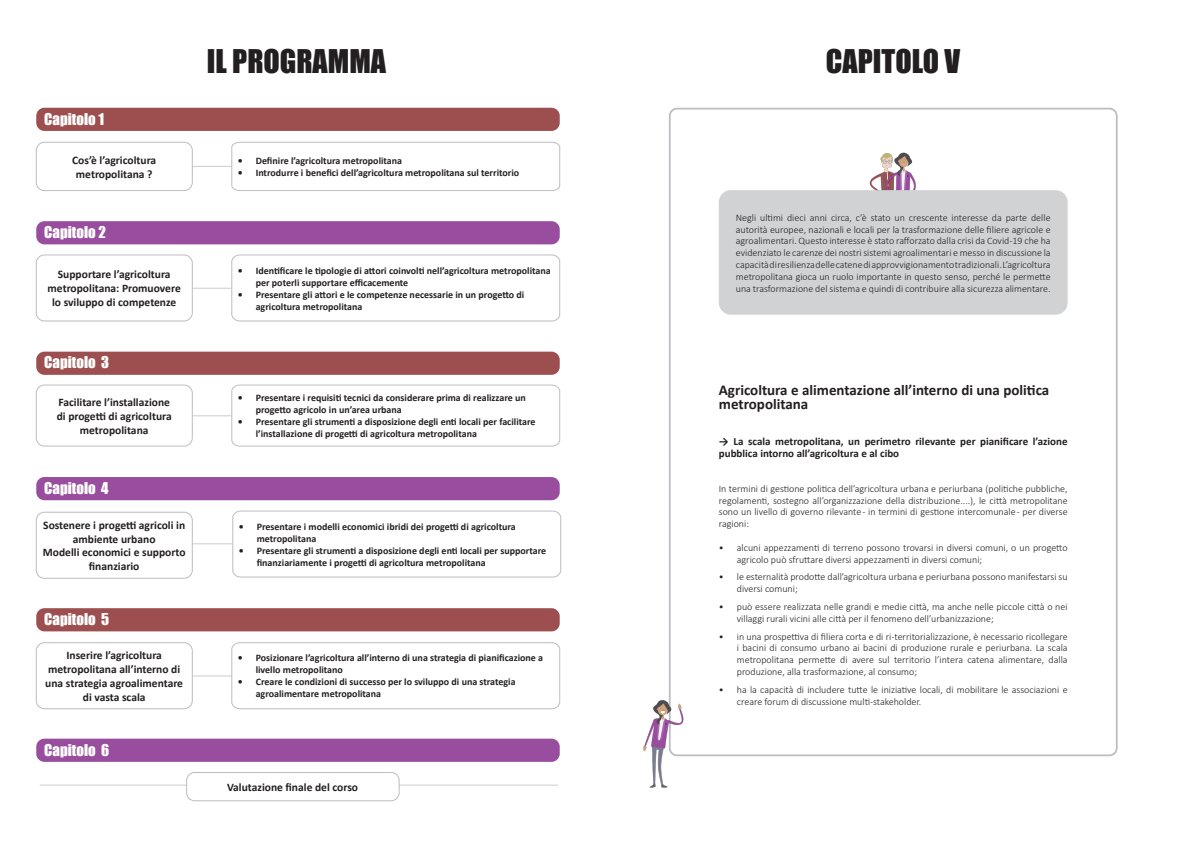
<style>
.page{position:relative;width:1191px;height:842px;background:#fff}
.page>*{position:absolute;margin:0;border:0;box-sizing:border-box;transform-origin:0 0}
.t1{font:30px "Impact";color:#231f20}
.t2{font:700 15px/14px "Calibri";color:#231f20}
.t3{font:14.9px "Impact";color:#fff}
.t4{font:700 11.5px/13.8px "Calibri";color:#231f20;text-align:center}
.t5{font:700 11px/11.8px "Calibri";color:#231f20}
.t6{font:300 10px/11.8px "Calibri";color:#231f20}
.t7{font:700 10px/12px "Calibri";color:#231f20}
</style>
<div class="page">
<div style="left:669px;top:108px;width:448px;height:648px;border:2px solid #bcbdc0;border-radius:7px"></div>
<img style="left:643px;top:685px;width:43px;height:103px">
<img style="left:869px;top:153px;width:16px;height:37px">
<img style="left:885px;top:152px;width:31px;height:38px">
<div style="left:719px;top:190px;width:348px;height:125px;background:#d1d2d4;border-radius:12px"></div>
<hr style="left:41px;top:166px;width:519px;height:1px;background:#cbccce">
<hr style="left:40px;top:785px;width:518px;height:1px;background:#cbccce">
<hr style="left:41px;top:288px;width:519px;height:1px;background:#cbccce">
<hr style="left:36px;top:416px;width:519px;height:1px;background:#cbccce">
<hr style="left:42px;top:543px;width:518px;height:1px;background:#cbccce">
<hr style="left:40px;top:676px;width:518px;height:1px;background:#cbccce">
<svg style="left:231px;top:142px;width:329px;height:49px"></svg>
<svg style="left:231px;top:254px;width:329px;height:67px"></svg>
<svg style="left:231px;top:385px;width:329px;height:62px"></svg>
<svg style="left:232px;top:510px;width:329px;height:68px"></svg>
<svg style="left:231px;top:642px;width:329px;height:67px"></svg>
<div style="left:36px;top:142px;width:156px;height:49px;background:#fff;border-radius:8px"></div>
<div style="left:36px;top:142px;width:156px;height:49px;border:1px solid #bcbdc0;border-radius:8px"></div>
<div style="left:187px;top:772px;width:212px;height:29px;background:#fff;border-radius:8px"></div>
<div style="left:186px;top:772px;width:213px;height:29px;border:1px solid #bcbdc0;border-radius:8px"></div>
<div style="left:36px;top:255px;width:156px;height:66px;background:#fff;border-radius:8px"></div>
<div style="left:36px;top:255px;width:156px;height:66px;border:1px solid #bcbdc0;border-radius:8px"></div>
<div style="left:36px;top:385px;width:156px;height:61px;background:#fff;border-radius:8px"></div>
<div style="left:36px;top:385px;width:156px;height:61px;border:1px solid #bcbdc0;border-radius:8px"></div>
<div style="left:36px;top:512px;width:156px;height:66px;background:#fff;border-radius:8px"></div>
<div style="left:36px;top:512px;width:156px;height:66px;border:1px solid #bcbdc0;border-radius:8px"></div>
<div style="left:36px;top:643px;width:156px;height:66px;background:#fff;border-radius:8px"></div>
<div style="left:36px;top:642px;width:156px;height:67px;border:1px solid #bcbdc0;border-radius:8px"></div>
<div style="left:36px;top:108px;width:524px;height:23px;background:#9d4f4f;border-radius:8px"></div>
<div style="left:36px;top:739px;width:524px;height:23px;background:#994d9e;border-radius:8px"></div>
<div style="left:36px;top:352px;width:524px;height:23px;background:#9d4f4f;border-radius:8px"></div>
<div style="left:36px;top:477px;width:524px;height:23px;background:#994d9e;border-radius:8px"></div>
<div style="left:36px;top:608px;width:524px;height:23px;background:#9d4f4f;border-radius:8px"></div>
<div style="left:36px;top:221px;width:524px;height:23px;background:#994d9e;border-radius:8px"></div>
<p class="t3" style="left:44px;top:107px;width:61px">Capitolo 1</p>
<p class="t4" style="left:72px;top:153px;width:86px">Cos’è l’agricoltura metropolitana ?</p>
<p class="t3" style="left:44px;top:221px;width:63px">Capitolo 2</p>
<p class="t4" style="left:48px;top:268px;width:135px">Supportare l’agricoltura metropolitana: Promuovere lo sviluppo di competenze</p>
<p class="t3" style="left:44px;top:351px;width:66px">Capitolo 3</p>
<p class="t4" style="left:57px;top:395px;width:116px">Facilitare l’installazione di progetti di agricoltura metropolitana</p>
<p class="t3" style="left:44px;top:476px;width:66px">Capitolo 4</p>
<p class="t4" style="left:43px;top:518px;width:143px">Sostenere i progetti agricoli in ambiente urbano</p>
<p class="t4" style="left:43px;top:546px;width:144px">Modelli economici e supporto finanziario</p>
<p class="t3" style="left:44px;top:608px;width:66px">Capitolo 5</p>
<p class="t4" style="left:45px;top:648px;width:139px">Inserire l’agricoltura metropolitana all’interno di una strategia agroalimentare di vasta scala</p>
<p class="t3" style="left:44px;top:738px;width:66px">Capitolo 6</p>
<p class="t1" style="left:207px;top:38px;width:181px">IL PROGRAMMA</p>
<p class="t1" style="left:826px;top:38px;width:136px">CAPITOLO V</p>
<p class="t7" style="left:238px;top:155px;width:166px">• Definire l’agricoltura metropolitana</p>
<p class="t7" style="left:238px;top:167px;width:283px">• Introdurre i benefici dell’agricoltura metropolitana sul territorio</p>
<p class="t7" style="left:256px;top:264px;width:296px;text-indent:-18px">• Identificare le tipologie di attori coinvolti nell’agricoltura metropolitana per poterli supportare efficacemente</p>
<p class="t7" style="left:256px;top:288px;width:270px;text-indent:-18px">• Presentare gli attori e le competenze necessarie in un progetto di agricoltura metropolitana</p>
<p class="t7" style="left:256px;top:392px;width:272px;text-indent:-18px">• Presentare i requisiti tecnici da considerare prima di realizzare un progetto agricolo in un’area urbana</p>
<p class="t7" style="left:256px;top:416px;width:281px;text-indent:-18px">• Presentare gli strumenti a disposizione degli enti locali per facilitare l’installazione di progetti di agricoltura metropolitana</p>
<p class="t7" style="left:257px;top:520px;width:261px;text-indent:-18px">• Presentare i modelli economici ibridi dei progetti di agricoltura metropolitana</p>
<p class="t7" style="left:257px;top:544px;width:291px;text-indent:-18px">• Presentare gli strumenti a disposizione degli enti locali per supportare finanziariamente i progetti di agricoltura metropolitana</p>
<p class="t7" style="left:256px;top:652px;width:289px;text-indent:-18px">• Posizionare l’agricoltura all’interno di una strategia di pianificazione a livello metropolitano</p>
<p class="t7" style="left:256px;top:676px;width:261px;text-indent:-18px">• Creare le condizioni di successo per lo sviluppo di una strategia agroalimentare metropolitana</p>
<p class="t4" style="left:227px;top:780px;width:133px">Valutazione finale del corso</p>
<p class="t6" style="left:736px;top:211px;width:316px;text-align:justify">Negli ultimi dieci anni circa, c’è stato un crescente interesse da parte delle autorità europee, nazionali e locali per la trasformazione delle filiere agricole e agroalimentari. Questo interesse è stato rafforzato dalla crisi da Covid-19 che ha evidenziato le carenze dei nostri sistemi agroalimentari e messo in discussione la capacità di resilienza delle catene di approvvigionamento tradizionali. L’agricoltura metropolitana gioca un ruolo importante in questo senso, perché le permette una trasformazione del sistema e quindi di contribuire alla sicurezza alimentare.</p>
<p class="t2" style="left:719px;top:383px;width:332px">Agricoltura e alimentazione all’interno di una politica metropolitana</p>
<p class="t5" style="left:719px;top:435px;width:350px">→ La scala metropolitana, un perimetro rilevante per pianificare l’azione pubblica intorno all’agricoltura e al cibo</p>
<p class="t6" style="left:719px;top:483px;width:350px;text-align:justify">In termini di gestione politica dell’agricoltura urbana e periurbana (politiche pubbliche, regolamenti, sostegno all’organizzazione della distribuzione....), le città metropolitane sono un livello di governo rilevante - in termini di gestione intercomunale - per diverse ragioni:</p>
<p class="t6" style="left:737px;top:541px;width:332px;text-indent:-18px">• alcuni appezzamenti di terreno possono trovarsi in diversi comuni, o un progetto agricolo può sfruttare diversi appezzamenti in diversi comuni;</p>
<p class="t6" style="left:737px;top:571px;width:332px;text-indent:-18px">• le esternalità prodotte dall’agricoltura urbana e periurbana possono manifestarsi su diversi comuni;</p>
<p class="t6" style="left:737px;top:601px;width:332px;text-indent:-18px">• può essere realizzata nelle grandi e medie città, ma anche nelle piccole città o nei villaggi rurali vicini alle città per il fenomeno dell’urbanizzazione;</p>
<p class="t6" style="left:737px;top:630px;width:332px;text-align:justify;text-indent:-18px">• in una prospettiva di filiera corta e di ri-territorializzazione, è necessario ricollegare i bacini di consumo urbano ai bacini di produzione rurale e periurbana. La scala metropolitana permette di avere sul territorio l’intera catena alimentare, dalla produzione, alla trasformazione, al consumo;</p>
<p class="t6" style="left:737px;top:683px;width:332px;text-indent:-18px">• ha la capacità di includere tutte le iniziative locali, di mobilitare le associazioni e creare forum di discussione multi-stakeholder.</p>
</div>
